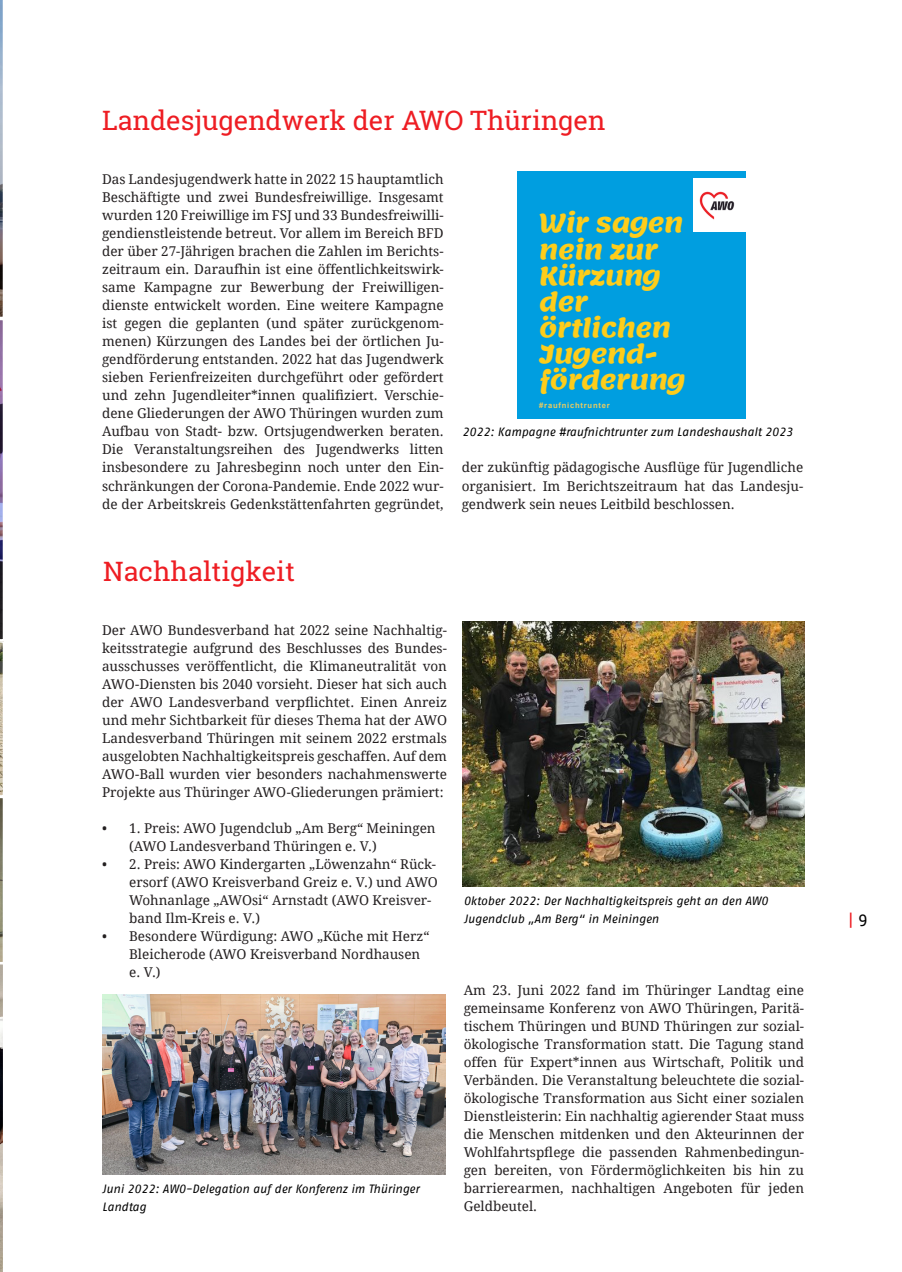
<style>
.page{position:relative;width:902px;height:1272px;background:#fff}
.page>*{position:absolute;margin:0;border:0;box-sizing:border-box;transform-origin:0 0}
.t1{font:27px "Roboto Slab";color:#ee1d23}
.t2{font:700 25.35px/26.1px "Lemonada";letter-spacing:-.015em;color:#fecd1b}
.t3{font:16.5px "AWO Fago Office";color:#ee1d23}
.t4{font:13.5px/18px "Droid Serif";color:#231f20;text-align:justify}
.Bildunterschrift{font:italic 12px/18px "AWO Fago Office";letter-spacing:-.005em;color:#000}
.t5{font:700 7.65px "Arial";letter-spacing:.1em;color:#e8cb61}
.s1{color:#000}
</style>
<div class="page">
<img style="left:0;top:0;width:4px;height:1271px">
<img style="left:462px;top:621px;width:342px;height:265px">
<img style="left:102px;top:994px;width:343px;height:180px">
<div style="left:517px;top:171px;width:228px;height:247px;background:#009ee0"></div>
<img style="left:693px;top:178px;width:52px;height:53px">
<div style="left:738px;top:186px;width:7px;height:37px;background:#fff"></div>
<p class="t1" style="left:102px;top:102px;width:505px">Landesjugendwerk der AWO Thüringen</p>
<p class="t4" style="left:102px;top:171px;width:343px">Das Landesjugendwerk hatte in 2022 15 hauptamtlich Beschäftigte und zwei Bundesfreiwillige. Insgesamt wurden 120 Freiwillige im FSJ und 33 Bundesfreiwilli&shy;gendienstleistende betreut. Vor allem im Bereich BFD der über 27-Jährigen brachen die Zahlen im Berichts&shy;zeitraum ein. Daraufhin ist eine öffentlichkeitswirk&shy;same Kampagne zur Bewerbung der Freiwilligen&shy;dienste entwickelt worden. Eine weitere Kampagne ist gegen die geplanten (und später zurückgenom&shy;menen) Kürzungen des Landes bei der örtlichen Ju&shy;gendförderung entstanden. 2022 hat das Jugendwerk sieben Ferienfreizeiten durchgeführt oder gefördert und zehn Jugendleiter*innen qualifiziert. Verschie&shy;dene Gliederungen der AWO Thüringen wurden zum Aufbau von Stadt- bzw. Ortsjugendwerken beraten.<br>Die Veranstaltungsreihen des Jugendwerks litten insbesondere zu Jahresbeginn noch unter den Ein&shy;schränkungen der Corona-Pandemie. Ende 2022 wur&shy;de der Arbeitskreis Gedenkstättenfahrten gegründet,</p>
<p class="t2" style="left:539px;top:211px;width:147px">Wir sagen nein zur<br>Kürzung der örtlichen<br>Jugend&shy;förderung</p>
<p class="t5" style="left:539px;top:400px;width:72px">#raufnichtrunter</p>
<p class="Bildunterschrift" style="left:462px;top:423px;width:332px">2022: Kampagne #raufnichtrunter zum Landeshaushalt 2023</p>
<p class="t4" style="left:461px;top:459px;width:343px">der zukünftig pädagogische Ausflüge für Jugendliche organisiert. Im Berichtszeitraum hat das Landesju&shy;gendwerk sein neues Leitbild beschlossen.</p>
<p class="t1" style="left:103px;top:552px;width:193px">Nachhaltigkeit</p>
<p class="t4" style="left:102px;top:621px;width:346px">Der AWO Bundesverband hat 2022 seine Nachhaltig&shy;keitsstrategie aufgrund des Beschlusses des Bundes&shy;ausschusses veröffentlicht, die Klimaneutralität von AWO-Diensten bis 2040 vorsieht. Dieser hat sich auch der AWO Landesverband verpflichtet. Einen Anreiz und mehr Sichtbarkeit für dieses Thema hat der AWO Landesverband Thüringen mit seinem 2022 erstmals ausgelobten Nachhaltigkeitspreis geschaffen. Auf dem AWO-Ball wurden vier besonders nachahmenswerte Projekte aus Thüringer AWO-Gliederungen prämiert:</p>
<p class="t4" style="left:129px;top:819px;width:308px;text-indent:-27px">• 1. Preis: AWO Jugendclub „Am Berg“ Meiningen (AWO Landesverband Thüringen e. V.)</p>
<p class="t4" style="left:129px;top:855px;width:310px;text-align:left;text-indent:-27px">• 2. Preis: AWO Kindergarten „Löwenzahn“ Rück&shy;ersorf (AWO Kreisverband Greiz e. V.) und AWO Wohnanlage „AWOsi“ Arnstadt (AWO Kreisver&shy;band Ilm-Kreis e. V.)</p>
<p class="t4" style="left:129px;top:927px;width:302px;text-align:left;text-indent:-27px">• Besondere Würdigung: AWO „Küche mit Herz“<br>Bleicherode (AWO Kreisverband Nordhausen e. V.)</p>
<p class="Bildunterschrift" style="left:102px;top:1179px;width:319px">Juni 2022: AWO-Delegation auf der Konferenz im Thüringer<br>Landtag</p>
<p class="Bildunterschrift" style="left:463px;top:891px;width:305px">Oktober 2022: Der Nachhaltigkeitspreis geht an den AWO<br>Jugendclub „Am Berg“ in Meiningen</p>
<p class="t4" style="left:463px;top:981px;width:342px">Am 23. Juni 2022 fand im Thüringer Landtag eine gemeinsame Konferenz von AWO Thüringen, Paritä&shy;tischem Thüringen und BUND Thüringen zur sozial&shy;ökologische Transformation statt. Die Tagung stand offen für Expert*innen aus Wirtschaft, Politik und Verbänden. Die Veranstaltung beleuchtete die sozial&shy;ökologische Transformation aus Sicht einer sozialen Dienstleisterin: Ein nachhaltig agierender Staat muss die Menschen mitdenken und den Akteurinnen der Wohlfahrtspflege die passenden Rahmenbedingun&shy;gen bereiten, von Fördermöglichkeiten bis hin zu barrierearmen, nachhaltigen Angeboten für jeden Geldbeutel.</p>
<p class="t3" style="left:848px;top:911px;width:21px">| <span class="s1">9</span></p>
</div>
